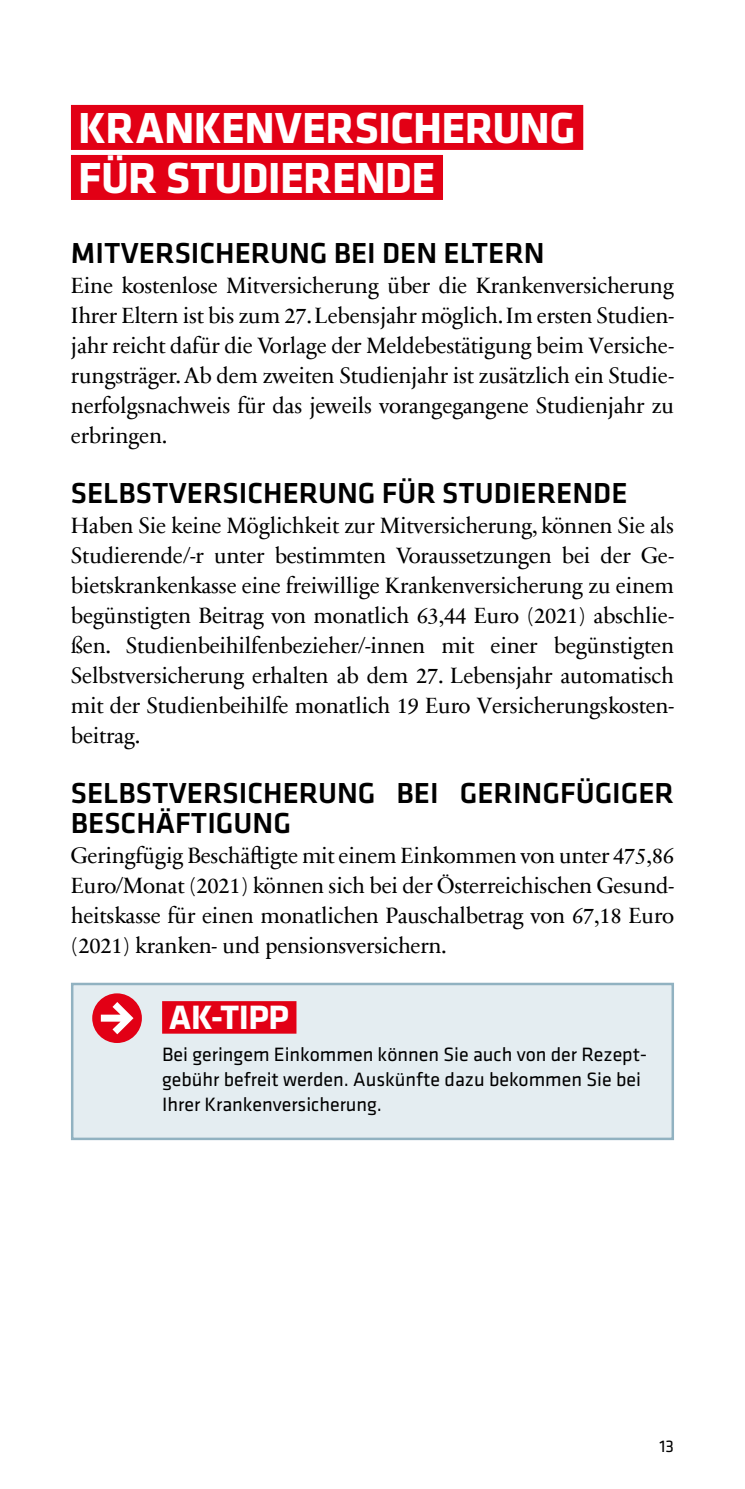
<style>
.page{position:relative;width:745px;height:1489px;background:#fff}
.page>*{position:absolute;margin:0;border:0;box-sizing:border-box;transform-origin:0 0}
.t1{font:700 45px/50px "Klavika Basic";letter-spacing:-.015em;color:#fff}
.t2{font:700 35px "Klavika Basic";letter-spacing:-.005em;color:#fff}
.t3{font:500 30px/30px "Klavika Basic";color:#000}
.t4{font:22.5px/30px "Sabon Next Com";letter-spacing:-.01em;color:#000;text-align:justify}
.t5{font:20px/25px "Klavika Basic";color:#000}
.t6{font:17.5px "Klavika Basic";color:#000}
</style>
<div class="page">
<div style="left:71px;top:105px;width:512px;height:45px;background:#e20015"></div>
<div style="left:71px;top:155px;width:371px;height:45px;background:#e20015"></div>
<div style="left:72px;top:983px;width:600px;height:155px;background:#e4edf1"></div>
<div style="left:162px;top:1001px;width:134px;height:32px;background:#e20015"></div>
<div style="left:71px;top:982px;width:602px;height:158px;border:2px solid #91b2c1"></div>
<div style="left:92px;top:993px;width:50px;height:49px;background:#e20015;border-radius:50%"></div>
<svg style="left:101px;top:1002px;width:32px;height:32px"></svg>
<h1 class="t1" style="left:78px;top:101px;width:499px">KRANKENVERSICHERUNG<br>FÜR STUDIERENDE</h1>
<h3 class="t3" style="left:71px;top:237px;width:475px">MITVERSICHERUNG BEI DEN ELTERN</h3>
<p class="t4" style="left:71px;top:269px;width:604px">Eine kostenlose Mitversicherung über die Krankenversicherung Ihrer Eltern ist bis zum 27. Lebensjahr möglich. Im ersten Studien&shy;jahr reicht dafür die Vorlage der Meldebestätigung beim Versiche&shy;rungsträger. Ab dem zweiten Studienjahr ist zusätzlich ein Studie&shy;nerfolgsnachweis für das jeweils vorangegangene Studienjahr zu erbringen.</p>
<h3 class="t3" style="left:71px;top:477px;width:557px">SELBSTVERSICHERUNG FÜR STUDIERENDE</h3>
<p class="t4" style="left:71px;top:509px;width:604px">Haben Sie keine Möglichkeit zur Mitversicherung, können Sie als Studierende/-r unter bestimmten Voraussetzungen bei der Ge&shy;bietskrankenkasse eine freiwillige Krankenversicherung zu einem begünstigten Beitrag von monatlich 63,44 Euro (2021) abschlie&shy;ßen. Studienbeihilfenbezieher/-innen mit einer begünstigten Selbstversicherung erhalten ab dem 27. Lebensjahr automatisch mit der Studienbeihilfe monatlich 19 Euro Versicherungskosten&shy;beitrag.</p>
<h3 class="t3" style="left:71px;top:777px;width:604px">SELBSTVERSICHERUNG BEI GERINGFÜGIGER<br>BESCHÄFTIGUNG</h3>
<p class="t4" style="left:71px;top:839px;width:604px">Geringfügig Beschäftigte mit einem Einkommen von unter 475,86<br>Euro/Monat (2021) können sich bei der Österreichischen Gesund&shy;heitskasse für einen monatlichen Pauschalbetrag von 67,18 Euro (2021) kranken- und pensionsversichern.</p>
<h2 class="t2" style="left:169px;top:992px;width:121px">AK-TIPP</h2>
<p class="t5" style="left:162px;top:1041px;width:486px">Bei geringem Einkommen können Sie auch von der Rezept&shy;gebühr befreit werden. Auskünfte dazu bekommen Sie bei<br>Ihrer Krankenversicherung.</p>
<p class="t6" style="left:659px;top:1434px;width:16px">13</p>
</div>
